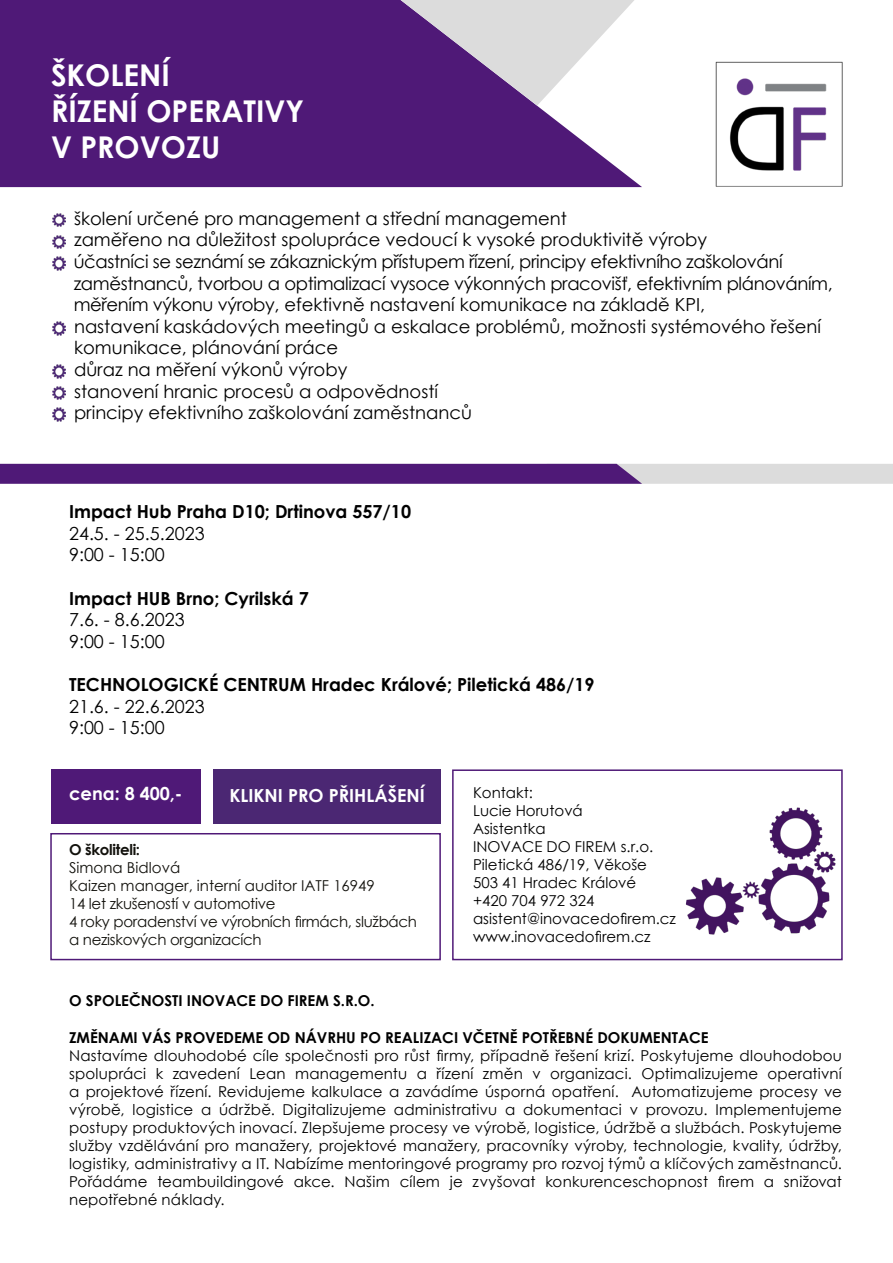
<style>
.page{position:relative;width:893px;height:1263px;background:#fff}
.page>*{position:absolute;margin:0;border:0;box-sizing:border-box;transform-origin:0 0}
.t1{font:700 30px/36px "Century Gothic";color:#fff}
.t2{font:18px/21.6px "Century Gothic";color:#000}
.t3{font:700 18px "Century Gothic";color:#000}
.t4{font:700 18px "Century Gothic";color:#fff}
.t5{font:15px/18px "Century Gothic";color:#000;text-align:justify}
.t6{font:15px/18px "Century Gothic";letter-spacing:-.02em;color:#12110c}
.t7{font:700 15px "Century Gothic";color:#000}
.t8{font:700 15px "Century Gothic";letter-spacing:-.02em;color:#12110c}
</style>
<div class="page">
<div style="left:452px;top:769px;width:391px;height:191px;border:2px solid #4f1977"></div>
<div style="left:50px;top:833px;width:391px;height:127px;border:2px solid #4f1977"></div>
<div style="left:0;top:0;width:642px;height:187px;background:#4f1977"></div>
<svg style="left:401px;top:0;width:234px;height:106px"></svg>
<img style="left:715px;top:61px;width:128px;height:126px">
<div style="left:213px;top:776px;width:228px;height:47px;background:#4b2773"></div>
<div style="left:213px;top:769px;width:228px;height:39px;background:#4b2773"></div>
<div style="left:51px;top:769px;width:150px;height:54px;background:#4f1977"></div>
<img style="left:686px;top:791px;width:157px;height:160px">
<svg style="left:0;top:464px;width:893px;height:20px;background:#795495"></svg>
<img style="left:52px;top:213px;width:13px;height:14px">
<svg style="left:52px;top:235px;width:13px;height:13px"></svg>
<svg style="left:52px;top:257px;width:13px;height:13px"></svg>
<svg style="left:52px;top:322px;width:13px;height:13px"></svg>
<svg style="left:52px;top:365px;width:13px;height:13px"></svg>
<img style="left:52px;top:386px;width:13px;height:14px">
<svg style="left:52px;top:408px;width:13px;height:13px"></svg>
<h1 class="t1" style="left:51px;top:56px;width:255px">ŠKOLENÍ<br>ŘÍZENÍ OPERATIVY<br>V PROVOZU</h1>
<p class="t2" style="left:74px;top:207px;width:761px">školení určené pro management a střední management<br>zaměřeno na důležitost spolupráce vedoucí k vysoké produktivitě výroby<br>účastníci se seznámí se zákaznickým přístupem řízení, principy efektivního zaškolování zaměstnanců, tvorbou a optimalizací vysoce výkonných pracovišť, efektivním plánováním, měřením výkonu výroby, efektivně nastavení komunikace na základě KPI,<br>nastavení kaskádových meetingů a eskalace problémů, možnosti systémového řešení komunikace, plánování práce<br>důraz na měření výkonů výroby<br>stanovení hranic procesů a odpovědností<br>principy efektivního zaškolování zaměstnanců</p>
<p class="t3" style="left:69px;top:498px;width:343px">Impact Hub Praha D10; Drtinova 557/10</p>
<p class="t2" style="left:69px;top:522px;width:137px">24.5. - 25.5.2023<br>9:00 - 15:00</p>
<p class="t3" style="left:69px;top:584px;width:241px">Impact HUB Brno; Cyrilská 7</p>
<p class="t2" style="left:69px;top:609px;width:117px">7.6. - 8.6.2023<br>9:00 - 15:00</p>
<p class="t3" style="left:69px;top:671px;width:527px">TECHNOLOGICKÉ CENTRUM Hradec Králové; Piletická 486/19</p>
<p class="t2" style="left:69px;top:695px;width:137px">21.6. - 22.6.2023<br>9:00 - 15:00</p>
<p class="t4" style="left:69px;top:780px;width:115px">cena: 8 400,-</p>
<p class="t4" style="left:229px;top:782px;width:197px">KLIKNI PRO PŘIHLÁŠENÍ</p>
<p class="t8" style="left:69px;top:838px;width:73px">O školiteli:</p>
<p class="t6" style="left:69px;top:858px;width:350px">Simona Bidlová<br>Kaizen manager, interní auditor IATF 16949<br>14 let zkušeností v automotive<br>4 roky poradenství ve výrobních firmách, službách a neziskových organizacích</p>
<p class="t5" style="left:473px;top:783px;width:204px;text-align:left">Kontakt:<br>Lucie Horutová<br>Asistentka<br>INOVACE DO FIREM s.r.o.<br>Piletická 486/19, Věkoše<br>503 41 Hradec Králové<br>+420 704 972 324 asistent@inovacedofirem.cz www.inovacedofirem.cz</p>
<p class="t7" style="left:69px;top:989px;width:307px">O SPOLEČNOSTI INOVACE DO FIREM S.R.O.</p>
<p class="t7" style="left:69px;top:1026px;width:641px">ZMĚNAMI VÁS PROVEDEME OD NÁVRHU PO REALIZACI VČETNĚ POTŘEBNÉ DOKUMENTACE</p>
<p class="t5" style="left:69px;top:1046px;width:774px">Nastavíme dlouhodobé cíle společnosti pro růst firmy, případně řešení krizí. Poskytujeme dlouhodobou spolupráci k zavedení Lean managementu a řízení změn v organizaci. Optimalizujeme operativní a projektové řízení. Revidujeme kalkulace a zavádíme úsporná opatření. Automatizujeme procesy ve výrobě, logistice a údržbě. Digitalizujeme administrativu a dokumentaci v provozu. Implementujeme postupy produktových inovací. Zlepšujeme procesy ve výrobě, logistice, údržbě a službách. Poskytujeme služby vzdělávání pro manažery, projektové manažery, pracovníky výroby, technologie, kvality, údržby, logistiky, administrativy a IT. Nabízíme mentoringové programy pro rozvoj týmů a klíčových zaměstnanců.<br>Pořádáme teambuildingové akce. Našim cílem je zvyšovat konkurenceschopnost firem a snižovat nepotřebné náklady.</p>
</div>
